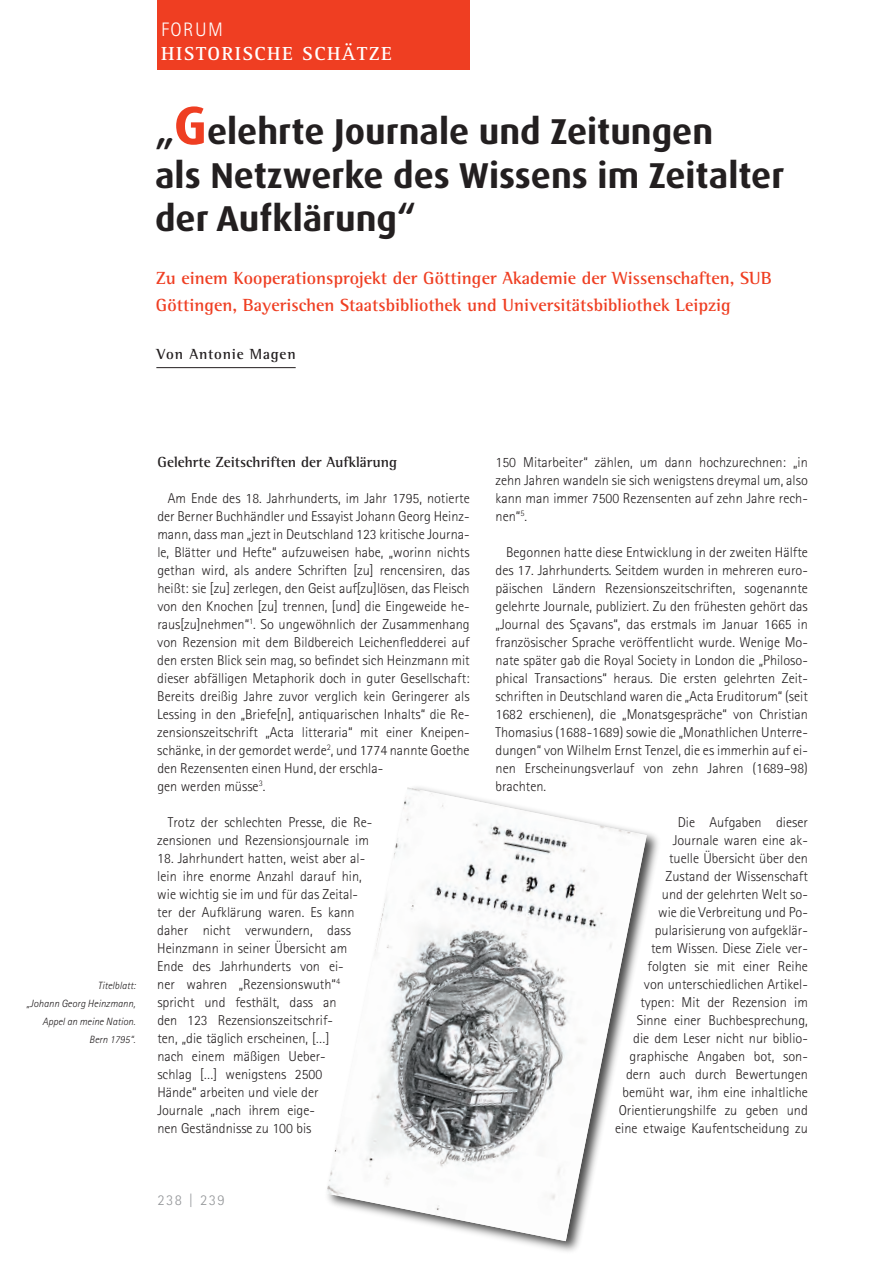
<style>
.page{position:relative;width:893px;height:1263px;background:#fff}
.page>*{position:absolute;margin:0;border:0;box-sizing:border-box;transform-origin:0 0}
.t1{font:700 36px/43.5px "Dax Offc Pro";color:#231f20}
.t2{font:700 19.5px "Rotis Serif Std";letter-spacing:.075em;color:#fff}
.t3{font:300 19.5px "Rotis Sans Serif Std";letter-spacing:.075em;color:#fff}
.t4{font:700 18px/27px "Rotis Semi Serif Std";color:#ef3e22}
.t5{font:700 15px "Rotis Semi Serif Std";color:#231f20}
.t6{font:700 15px "Rotis Semi Serif Std";letter-spacing:.05em;color:#231f20}
.t7{font:300 15px "Rotis Sans Serif Std";letter-spacing:.1em;color:#939598}
.t8{font:300 14.25px/18px "Rotis Sans Serif Std";color:#231f20;text-align:justify}
.t9{font:italic 300 10.5px/18px "Rotis Sans Serif Std";color:#231f20;text-align:right}
.s1{font-size:54px;color:#ef3e22}
</style>
<div class="page">
<div style="left:157px;top:0;width:313px;height:69px;background:#ef3e22"></div>
<img style="left:514px;top:833px;width:144px;height:419px">
<img style="left:327px;top:787px;width:320px;height:454px">
<hr style="left:156px;top:367px;width:140px;height:1px;background:#231f20">
<h2 class="t3" style="left:161px;top:23px;width:63px">FORUM</h2>
<h2 class="t2" style="left:161px;top:47px;width:232px">HISTORISCHE SCHÄTZE</h2>
<h1 class="t1" style="left:155px;top:110px;width:631px">„<span class="s1">G</span>elehrte Journale und Zeitungen<br>als Netzwerke des Wissens im Zeitalter der Aufklärung“</h1>
<p class="t4" style="left:156px;top:266px;width:618px">Zu einem Kooperationsprojekt der Göttinger Akademie der Wissenschaften, SUB<br>Göttingen, Bayerischen Staatsbibliothek und Universitätsbibliothek Leipzig</p>
<p class="t6" style="left:156px;top:349px;width:141px">Von Antonie Magen</p>
<p class="t9" style="left:27px;top:978px;width:110px">Titelblatt:<br>„Johann Georg Heinzmann,<br>Appel an meine Nation.<br>Bern 1795“.</p>
<p class="t5" style="left:157px;top:457px;width:241px">Gelehrte Zeitschriften der Aufklärung</p>
<p class="t8" style="left:157px;top:491px;width:314px;text-align:left;text-indent:11px">Am Ende des 18. Jahrhunderts, im Jahr 1795, notierte der Berner Buchhändler und Essayist Johann Georg Heinz&shy;mann, dass man „jezt in Deutschland 123 kritische Journa&shy;le, Blätter und Hefte“ aufzuweisen habe, „worinn nichts gethan wird, als andere Schriften [zu] rencensiren, das heißt: sie [zu] zerlegen, den Geist auf[zu]lösen, das Fleisch von den Knochen [zu] trennen, [und] die Eingeweide he&shy;raus[zu]nehmen“<sup>1</sup>. So ungewöhnlich der Zusammenhang von Rezension mit dem Bildbereich Leichenfledderei auf den ersten Blick sein mag, so befindet sich Heinzmann mit dieser abfälligen Metaphorik doch in guter Gesellschaft:<br>Bereits dreißig Jahre zuvor verglich kein Geringerer als Lessing in den „Briefe[n], antiquarischen Inhalts“ die Re&shy;zensionszeitschrift „Acta litteraria“ mit einer Kneipen&shy;schänke, in der gemordet werde<sup>2</sup>, und 1774 nannte Goethe den Rezensenten einen Hund, der erschla-<br>gen werden müsse<sup>3</sup>.</p>
<p class="t8" style="left:157px;top:815px;width:217px;text-align:right">Trotz der schlechten Presse, die Re&shy;zensionen und Rezensionsjournale im</p>
<p class="t8" style="left:157px;top:851px;width:209px;text-align:left">18. Jahrhundert hatten, weist aber al&shy;lein ihre enorme Anzahl darauf hin, wie wichtig sie im und für das Zeital&shy;ter der Aufklärung waren. Es kann daher nicht verwundern, dass<br>Heinzmann in seiner Übersicht am<br>Ende des Jahrhunderts von ei-<br>ner wahren „Rezensionswuth“<sup>4 </sup>spricht und festhält, dass an<br>den 123 Rezensionszeitschrif-<br>ten, „die täglich erscheinen, […]<br>nach einem mäßigen Ueber-<br>schlag […] wenigstens 2500<br>Hände“ arbeiten und viele der<br>Journale „nach ihrem eige-<br>nen Geständnisse zu 100 bis</p>
<p class="t7" style="left:157px;top:1195px;width:69px">238 | 239</p>
<p class="t8" style="left:496px;top:455px;width:314px">150 Mitarbeiter“ zählen, um dann hochzurechnen: „in zehn Jahren wandeln sie sich wenigstens dreymal um, also kann man immer 7500 Rezensenten auf zehn Jahre rech&shy;nen“<sup>5</sup>.</p>
<p class="t8" style="left:496px;top:545px;width:314px;text-indent:11px">Begonnen hatte diese Entwicklung in der zweiten Hälfte des 17. Jahrhunderts. Seitdem wurden in mehreren euro&shy;päischen Ländern Rezensionszeitschriften, sogenannte gelehrte Journale, publiziert. Zu den frühesten gehört das „Journal des Sçavans“, das erstmals im Januar 1665 in französischer Sprache veröffentlicht wurde. Wenige Mo&shy;nate später gab die Royal Society in London die „Philoso&shy;phical Transactions“ heraus. Die ersten gelehrten Zeit&shy;schriften in Deutschland waren die „Acta Eruditorum“ (seit 1682 erschienen), die „Monatsgespräche“ von Christian Thomasius (1688-1689) sowie die „Monathlichen Unterre&shy;dungen“ von Wilhelm Ernst Tenzel, die es immerhin auf ei&shy;nen Erscheinungsverlauf von zehn Jahren (1689–98) brachten.</p>
<p class="t8" style="left:615px;top:815px;width:194px;text-align:right">Die Aufgaben dieser<br>Journale waren eine ak-<br>tuelle Übersicht über den<br>Zustand der Wissenschaft<br>und der gelehrten Welt so-<br>wie die Verbreitung und Po&shy;pularisierung von aufgeklär-<br>tem Wissen. Diese Ziele ver&shy;folgten sie mit einer Reihe<br>von unterschiedlichen Artikel&shy;typen: Mit der Rezension im<br>Sinne einer Buchbesprechung,<br>die dem Leser nicht nur biblio&shy;graphische Angaben bot, son&shy;dern auch durch Bewertungen bemüht war, ihm eine inhaltliche<br>Orientierungshilfe zu geben und eine etwaige Kaufentscheidung zu</p>
</div>
